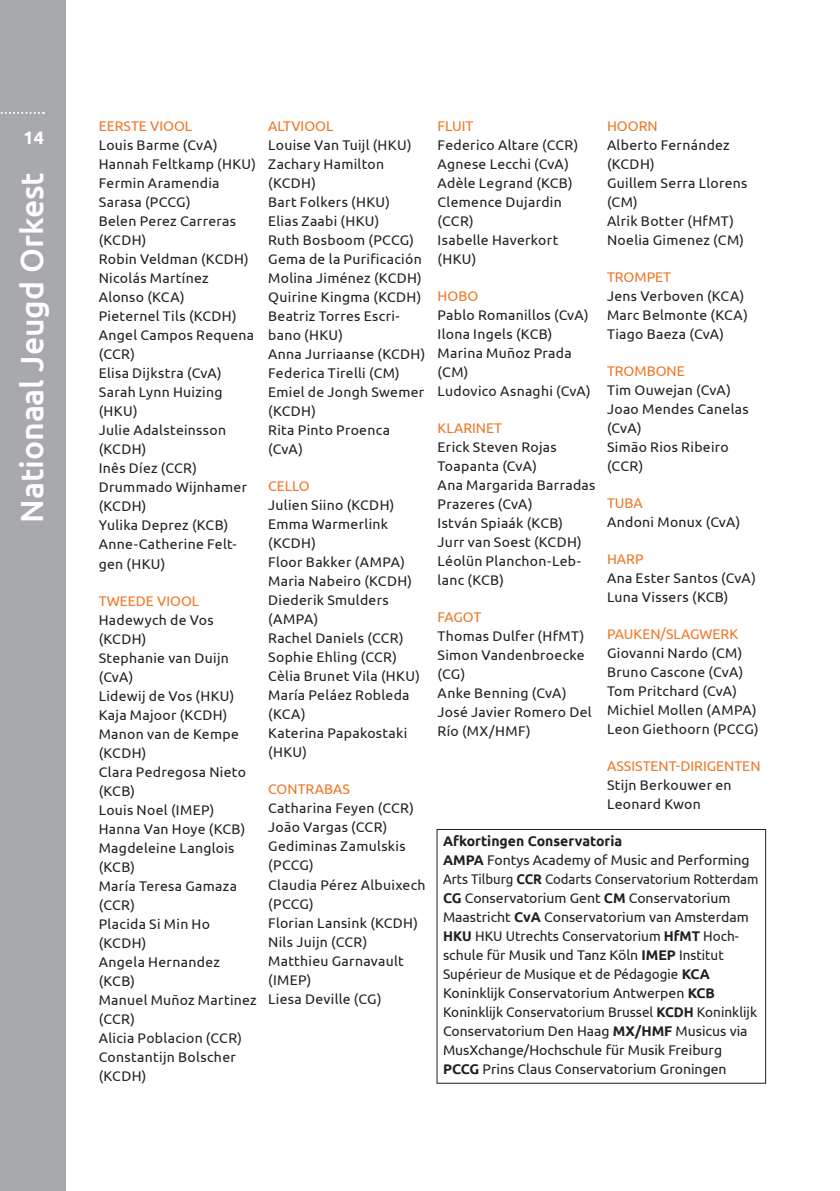
<style>
.page{position:relative;width:840px;height:1191px;background:#fff}
.page>*{position:absolute;margin:0;border:0;box-sizing:border-box;transform-origin:0 0}
.t1{font:500 32px "Ubuntu";letter-spacing:-.005em;color:#fff}
.t2{font:700 18px "Ubuntu";color:#fff}
.t3{font:14px/19px "Ubuntu";letter-spacing:.02em;color:#231f20}
.t4{font:14px/19px "Ubuntu";color:#231f20}
.t5{font:14px "Ubuntu";color:#ee7625}
.s1{font-weight:700}
</style>
<div class="page">
<div style="left:0;top:0;width:66px;height:1191px;background:#a8a9ad"></div>
<svg style="left:0;top:112px;width:44px;height:2px"></svg>
<p class="t2" style="left:23px;top:127px;width:22px">14</p>
<h1 class="t1" style="left:12px;top:523px;width:352px;rotate:-90deg">Nationaal Jeugd Orkest</h1>
<p class="t5" style="left:99px;top:118px;width:95px">EERSTE VIOOL</p>
<p class="t3" style="left:99px;top:135px;width:159px">Louis Barme (CvA)<br>Hannah Feltkamp (HKU)<br>Fermin Aramendia<br>Sarasa (PCCG)<br>Belen Perez Carreras (KCDH)<br>Robin Veldman (KCDH)<br>Nicolás Martínez<br>Alonso (KCA)<br>Pieternel Tils (KCDH)<br>Angel Campos Requena (CCR)<br>Elisa Dijkstra (CvA)<br>Sarah Lynn Huizing (HKU)<br>Julie Adalsteinsson (KCDH)<br>Inês Díez (CCR)<br>Drummado Wijnhamer (KCDH)<br>Yulika Deprez (KCB)<br>Anne-Catherine Felt&shy;gen (HKU)</p>
<p class="t5" style="left:99px;top:592px;width:102px">TWEEDE VIOOL</p>
<p class="t3" style="left:99px;top:609px;width:159px">Hadewych de Vos (KCDH)<br>Stephanie van Duijn (CvA)<br>Lidewij de Vos (HKU)<br>Kaja Majoor (KCDH)<br>Manon van de Kempe (KCDH)<br>Clara Pedregosa Nieto (KCB)<br>Louis Noel (IMEP)<br>Hanna Van Hoye (KCB)<br>Magdeleine Langlois (KCB)<br>María Teresa Gamaza (CCR)<br>Placida Si Min Ho (KCDH)<br>Angela Hernandez (KCB)<br>Manuel Muñoz Martinez (CCR)<br>Alicia Poblacion (CCR)<br>Constantijn Bolscher (KCDH)</p>
<p class="t5" style="left:268px;top:118px;width:67px">ALTVIOOL</p>
<p class="t3" style="left:268px;top:135px;width:158px">Louise Van Tuijl (HKU)<br>Zachary Hamilton (KCDH)<br>Bart Folkers (HKU)<br>Elias Zaabi (HKU)<br>Ruth Bosboom (PCCG)<br>Gema de la Purificación<br>Molina Jiménez (KCDH)<br>Quirine Kingma (KCDH)<br>Beatriz Torres Escri&shy;bano (HKU)<br>Anna Jurriaanse (KCDH)<br>Federica Tirelli (CM)<br>Emiel de Jongh Swemer (KCDH)<br>Rita Pinto Proenca (CvA)</p>
<p class="t5" style="left:268px;top:478px;width:43px">CELLO</p>
<p class="t3" style="left:268px;top:495px;width:153px">Julien Siino (KCDH)<br>Emma Warmerlink (KCDH)<br>Floor Bakker (AMPA)<br>Maria Nabeiro (KCDH)<br>Diederik Smulders (AMPA)<br>Rachel Daniels (CCR)<br>Sophie Ehling (CCR)<br>Cèlia Brunet Vila (HKU)<br>María Peláez Robleda (KCA)<br>Katerina Papakostaki (HKU)</p>
<p class="t5" style="left:268px;top:781px;width:83px">CONTRABAS</p>
<p class="t3" style="left:268px;top:798px;width:159px">Catharina Feyen (CCR)<br>João Vargas (CCR)<br>Gediminas Zamulskis (PCCG)<br>Claudia Pérez Albuixech (PCCG)<br>Florian Lansink (KCDH)<br>Nils Juijn (CCR)<br>Matthieu Garnavault (IMEP)<br>Liesa Deville (CG)</p>
<p class="t5" style="left:606px;top:118px;width:52px">HOORN</p>
<p class="t3" style="left:606px;top:135px;width:142px">Alberto Fernández (KCDH)<br>Guillem Serra Llorens (CM)<br>Alrik Botter (HfMT)<br>Noelia Gimenez (CM)</p>
<p class="t5" style="left:606px;top:269px;width:66px">TROMPET</p>
<p class="t3" style="left:606px;top:286px;width:142px">Jens Verboven (KCA)<br>Marc Belmonte (KCA)<br>Tiago Baeza (CvA)</p>
<p class="t5" style="left:606px;top:363px;width:79px">TROMBONE</p>
<p class="t3" style="left:606px;top:380px;width:143px">Tim Ouwejan (CvA)<br>Joao Mendes Canelas (CvA)<br>Simão Rios Ribeiro (CCR)</p>
<p class="t5" style="left:606px;top:495px;width:37px">TUBA</p>
<p class="t3" style="left:606px;top:512px;width:135px">Andoni Monux (CvA)</p>
<p class="t5" style="left:606px;top:551px;width:38px">HARP</p>
<p class="t3" style="left:606px;top:568px;width:150px">Ana Ester Santos (CvA)<br>Luna Vissers (KCB)</p>
<p class="t5" style="left:606px;top:626px;width:133px">PAUKEN/SLAGWERK</p>
<p class="t3" style="left:606px;top:643px;width:153px">Giovanni Nardo (CM)<br>Bruno Cascone (CvA)<br>Tom Pritchard (CvA)<br>Michiel Mollen (AMPA)<br>Leon Giethoorn (PCCG)</p>
<p class="t5" style="left:606px;top:758px;width:155px">ASSISTENT-DIRIGENTEN</p>
<p class="t3" style="left:606px;top:775px;width:126px">Stijn Berkouwer en<br>Leonard Kwon</p>
<p class="t4" style="left:443px;top:831px;width:316px"><span class="s1">Afkortingen Conservatoria<br>AMPA</span> Fontys Academy of Music and Performing Arts Tilburg <span class="s1">CCR</span> Codarts Conservatorium Rotterdam <span class="s1">CG</span> Conservatorium Gent <span class="s1">CM</span> Conservatorium Maastricht <span class="s1">CvA</span> Conservatorium van Amsterdam <span class="s1">HKU</span> HKU Utrechts Conservatorium <span class="s1">HfMT</span> Hoch&shy;schule für Musik und Tanz Köln <span class="s1">IMEP</span> Institut Supérieur de Musique et de Pédagogie <span class="s1">KCA </span>Koninklijk Conservatorium Antwerpen <span class="s1">KCB </span>Koninklijk Conservatorium Brussel <span class="s1">KCDH</span> Koninklijk Conservatorium Den Haag <span class="s1">MX/HMF</span> Musicus via MusXchange/Hochschule für Musik Freiburg <span class="s1">PCCG</span> Prins Claus Conservatorium Groningen</p>
<p class="t5" style="left:437px;top:118px;width:37px">FLUIT</p>
<p class="t3" style="left:437px;top:135px;width:142px">Federico Altare (CCR)<br>Agnese Lecchi (CvA)<br>Adèle Legrand (KCB)<br>Clemence Dujardin (CCR)<br>Isabelle Haverkort (HKU)</p>
<p class="t5" style="left:437px;top:288px;width:42px">HOBO</p>
<p class="t3" style="left:437px;top:305px;width:155px">Pablo Romanillos (CvA)<br>Ilona Ingels (KCB)<br>Marina Muñoz Prada (CM)<br>Ludovico Asnaghi (CvA)</p>
<p class="t5" style="left:437px;top:420px;width:66px">KLARINET</p>
<p class="t3" style="left:437px;top:437px;width:159px">Erick Steven Rojas<br>Toapanta (CvA)<br>Ana Margarida Barradas<br>Prazeres (CvA)<br>István Spiaák (KCB)<br>Jurr van Soest (KCDH)<br>Léolün Planchon-Leb&shy;lanc (KCB)</p>
<p class="t5" style="left:437px;top:609px;width:45px">FAGOT</p>
<p class="t3" style="left:437px;top:626px;width:155px">Thomas Dulfer (HfMT)<br>Simon Vandenbroecke (CG)<br>Anke Benning (CvA)<br>José Javier Romero Del<br>Río (MX/HMF)</p>
</div>
